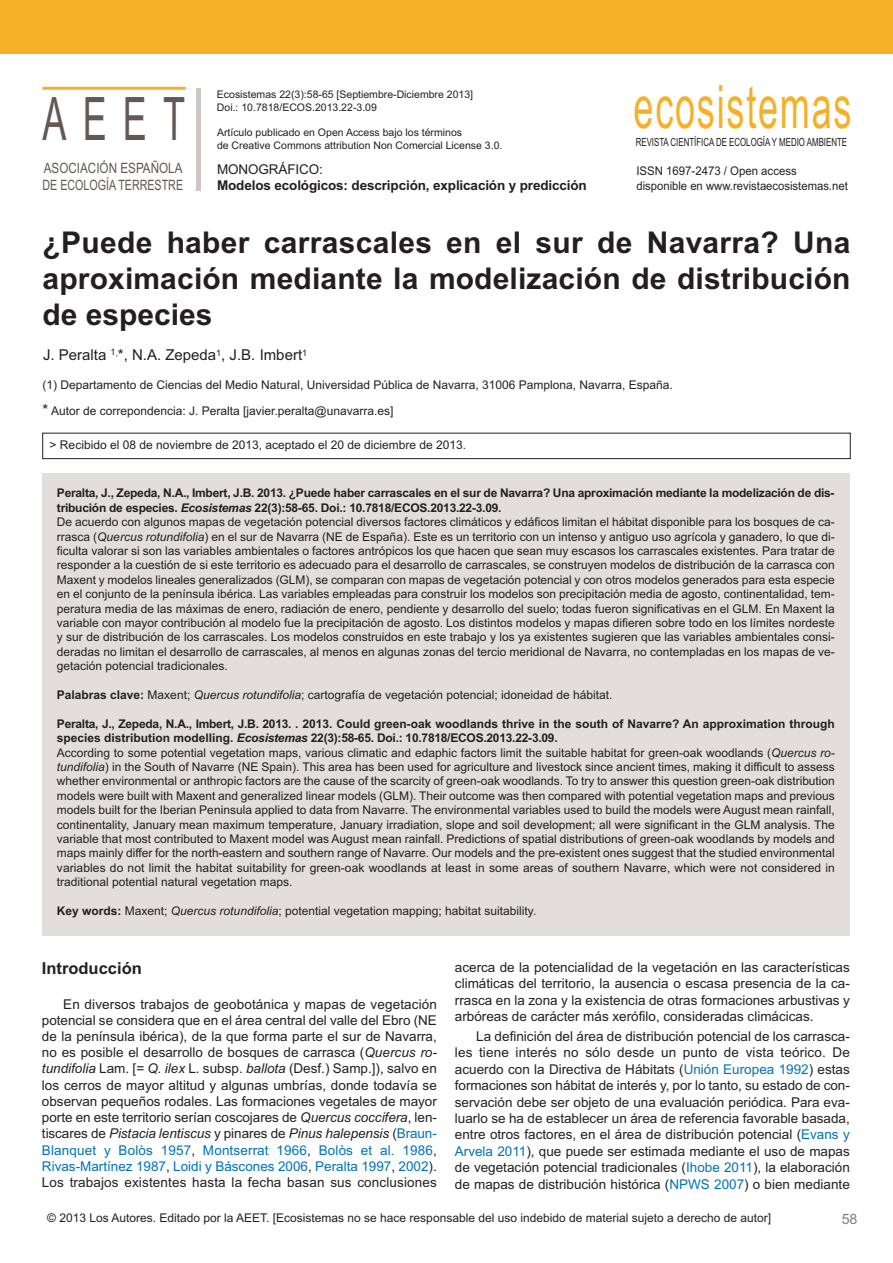
<style>
.page{position:relative;width:893px;height:1263px;background:#fff}
.page>*{position:absolute;margin:0;border:0;box-sizing:border-box;transform-origin:0 0}
.t1{font:60px "Arial";letter-spacing:.05em;color:#f4b027;scale:.6 1}
.t2{font:60px "Arial";color:#645755;scale:.6 1}
.t3{font:700 30px/36px "Arial";letter-spacing:.005em;color:#231f20;text-align:justify}
.t4{font:700 16.5px "Arial";color:#231f20}
.t5{font:15px "Arial";color:#231f20}
.t6{font:14.25px/17.1px "Arial";color:#645755;scale:.82 1}
.t7{font:14.25px "Arial";color:#7f7e7c}
.t8{font:13.5px/16.2px "Arial";color:#231f20;text-align:justify}
.t9{font:700 13.5px "Arial";letter-spacing:-.01em;color:#231f20}
.t10{font:12px/14.4px "Arial";color:#231f20}
.t11{font:12px/14.4px "Arial";color:#231f20;scale:.95 1}
.t12{font:11.25px "Arial";color:#231f20;scale:.7 1}
.t13{font:10.5px/12.8px "Arial";color:#231f20}
.s1{font-size:15px}
.s2{font-weight:700}
.s3{font-weight:700;font-style:italic}
.s4{font-style:italic}
.s5{color:#0072ba}
</style>
<div class="page">
<hr style="left:43px;top:87px;width:143px;height:3px;background:#f4b027">
<div style="left:196px;top:88px;width:5px;height:102px;background:#cdc6c3"></div>
<div style="left:0;top:0;width:893px;height:54px;background:#f4b027"></div>
<div style="left:43px;top:433px;width:807px;height:26px;border:1px solid #231f20"></div>
<div style="left:42px;top:474px;width:808px;height:462px;background:#e3dedc"></div>
<h1 class="t2" style="left:42px;top:84px;width:239px">AEET</h1>
<p class="t6" style="left:43px;top:159px;width:173px">ASOCIACIÓN ESPAÑOLA<br>DE ECOLOGÍA TERRESTRE</p>
<p class="t13" style="left:217px;top:88px;width:258px">Ecosistemas 22(3):58-65 [Septiembre-Diciembre 2013]<br>Doi.: 10.7818/ECOS.2013.22-3.09</p>
<p class="t13" style="left:217px;top:126px;width:287px">Artículo publicado en Open Access bajo los términos<br>de Creative Commons attribution Non Comercial License 3.0.</p>
<p class="t8" style="left:217px;top:161px;width:107px">MONOGRÁFICO:</p>
<p class="t9" style="left:217px;top:177px;width:371px">Modelos ecológicos: descripción, explicación y predicción</p>
<h1 class="t1" style="left:633px;top:72px;width:365px">ecosistemas</h1>
<p class="t12" style="left:636px;top:135px;width:303px">REVISTA CIENTÍFICA DE ECOLOGÍA Y MEDIO AMBIENTE</p>
<p class="t11" style="left:636px;top:164px;width:224px">ISSN 1697-2473 / Open access disponible en www.revistaecosistemas.net</p>
<h2 class="t3" style="left:43px;top:225px;width:809px">¿Puede haber carrascales en el sur de Navarra? Una aproximación mediante la modelización de distribución de especies</h2>
<p class="t5" style="left:43px;top:346px;width:266px">J. Peralta <sup>1</sup><sup>,</sup>*, N.A. Zepeda<sup>1</sup>, J.B. Imbert<sup>1</sup></p>
<p class="t10" style="left:43px;top:372px;width:632px;line-height:25.7px">(1) Departamento de Ciencias del Medio Natural, Universidad Pública de Navarra, 31006 Pamplona, Navarra, España. <span class="s1">*</span> Autor de correpondencia: J. Peralta [javier.peralta@unavarra.es]</p>
<p class="t10" style="left:50px;top:438px;width:418px">&gt; Recibido el 08 de noviembre de 2013, aceptado el 20 de diciembre de 2013.</p>
<p class="t10" style="left:57px;top:486px;width:779px"><span class="s2">Peralta, J., Zepeda, N.A., Imbert, J.B. 2013. ¿Puede haber carrascales en el sur de Navarra? Una aproximación mediante la modelización de dis&shy;tribución de especies.</span> <span class="s3">Ecosistemas</span> <span class="s2">22(3):58-65. Doi.: 10.7818/ECOS.2013.22-3.09.<br></span>De acuerdo con algunos mapas de vegetación potencial diversos factores climáticos y edáficos limitan el hábitat disponible para los bosques de ca&shy;rrasca (<span class="s4">Quercus rotundifolia</span>) en el sur de Navarra (NE de España). Este es un territorio con un intenso y antiguo uso agrícola y ganadero, lo que di&shy;ficulta valorar si son las variables ambientales o factores antrópicos los que hacen que sean muy escasos los carrascales existentes. Para tratar de responder a la cuestión de si este territorio es adecuado para el desarrollo de carrascales, se construyen modelos de distribución de la carrasca con Maxent y modelos lineales generalizados (GLM), se comparan con mapas de vegetación potencial y con otros modelos generados para esta especie en el conjunto de la península ibérica. Las variables empleadas para construir los modelos son precipitación media de agosto, continentalidad, tem&shy;peratura media de las máximas de enero, radiación de enero, pendiente y desarrollo del suelo; todas fueron significativas en el GLM. En Maxent la variable con mayor contribución al modelo fue la precipitación de agosto. Los distintos modelos y mapas difieren sobre todo en los límites nordeste y sur de distribución de los carrascales. Los modelos construidos en este trabajo y los ya existentes sugieren que las variables ambientales consi&shy;deradas no limitan el desarrollo de carrascales, al menos en algunas zonas del tercio meridional de Navarra, no contempladas en los mapas de ve&shy;getación potencial tradicionales.</p>
<p class="t10" style="left:57px;top:688px;width:557px"><span class="s2">Palabras clave:</span> Maxent; <span class="s4">Quercus rotundifolia</span>; cartografía de vegetación potencial; idoneidad de hábitat.</p>
<p class="t10" style="left:57px;top:716px;width:779px"><span class="s2">Peralta, J., Zepeda, N.A., Imbert, J.B. 2013. . 2013. Could green-oak woodlands thrive in the south of Navarre? An approximation through species distribution modelling.</span> <span class="s3">Ecosistemas</span> <span class="s2">22(3):58-65. Doi.: 10.7818/ECOS.2013.22-3.09.<br></span>According to some potential vegetation maps, various climatic and edaphic factors limit the suitable habitat for green-oak woodlands (<span class="s4">Quercus ro&shy;tundifolia</span>) in the South of Navarre (NE Spain). This area has been used for agriculture and livestock since ancient times, making it difficult to assess whether environmental or anthropic factors are the cause of the scarcity of green-oak woodlands. To try to answer this question green-oak distribution models were built with Maxent and generalized linear models (GLM). Their outcome was then compared with potential vegetation maps and previous models built for the Iberian Peninsula applied to data from Navarre. The environmental variables used to build the models were August mean rainfall, continentality, January mean maximum temperature, January irradiation, slope and soil development; all were significant in the GLM analysis. The variable that most contributed to Maxent model was August mean rainfall. Predictions of spatial distributions of green-oak woodlands by models and maps mainly differ for the north-eastern and southern range of Navarre. Our models and the pre-existent ones suggest that the studied environmental variables do not limit the habitat suitability for green-oak woodlands at least in some areas of southern Navarre, which were not considered in traditional potential natural vegetation maps.</p>
<p class="t10" style="left:57px;top:904px;width:481px"><span class="s2">Key words:</span> Maxent; <span class="s4">Quercus rotundifolia</span>; potential vegetation mapping; habitat suitability.</p>
<h3 class="t4" style="left:42px;top:959px;width:101px">Introducción</h3>
<p class="t8" style="left:42px;top:996px;width:397px;text-indent:21px">En diversos trabajos de geobotánica y mapas de vegetación potencial se considera que en el área central del valle del Ebro (NE de la península ibérica), de la que forma parte el sur de Navarra, no es posible el desarrollo de bosques de carrasca (<span class="s4">Quercus ro&shy;tundifolia</span> Lam. [<span class="s4">= Q. ilex</span> L. subsp. <span class="s4">ballota</span> (Desf.) Samp.]), salvo en los cerros de mayor altitud y algunas umbrías, donde todavía se observan pequeños rodales. Las formaciones vegetales de mayor porte en este territorio serían coscojares de <span class="s4">Quercus coccifera</span>, len&shy;tiscares de <span class="s4">Pistacia lentiscus</span> y pinares de <span class="s4">Pinus halepensis</span> (<span class="s5">Braun-Blanquet y Bolòs 1957</span>, <span class="s5">Montserrat 1966</span>, <span class="s5">Bolòs et al. 1986</span>, <span class="s5">Rivas-Martínez 1987</span>, <span class="s5">Loidi y Báscones 2006</span>, <span class="s5">Peralta 1997</span>, <span class="s5">2002</span>).<br>Los trabajos existentes hasta la fecha basan sus conclusiones</p>
<p class="t8" style="left:455px;top:959px;width:396px">acerca de la potencialidad de la vegetación en las características climáticas del territorio, la ausencia o escasa presencia de la ca&shy;rrasca en la zona y la existencia de otras formaciones arbustivas y arbóreas de carácter más xerófilo, consideradas climácicas.</p>
<p class="t8" style="left:455px;top:1028px;width:396px;text-indent:21px">La definición del área de distribución potencial de los carrasca&shy;les tiene interés no sólo desde un punto de vista teórico. De acuerdo con la Directiva de Hábitats (<span class="s5">Unión Europea 1992</span>) estas formaciones son hábitat de interés y, por lo tanto, su estado de con&shy;servación debe ser objeto de una evaluación periódica. Para eva&shy;luarlo se ha de establecer un área de referencia favorable basada, entre otros factores, en el área de distribución potencial (<span class="s5">Evans y Arvela 2011</span>), que puede ser estimada mediante el uso de mapas de vegetación potencial tradicionales (<span class="s5">Ihobe 2011</span>), la elaboración de mapas de distribución histórica (<span class="s5">NPWS 2007</span>) o bien mediante</p>
<p class="t10" style="left:47px;top:1210px;width:725px">© 2013 Los Autores. Editado por la AEET. [Ecosistemas no se hace responsable del uso indebido de material sujeto a derecho de autor]</p>
<p class="t7" style="left:842px;top:1210px;width:17px">58</p>
</div>
